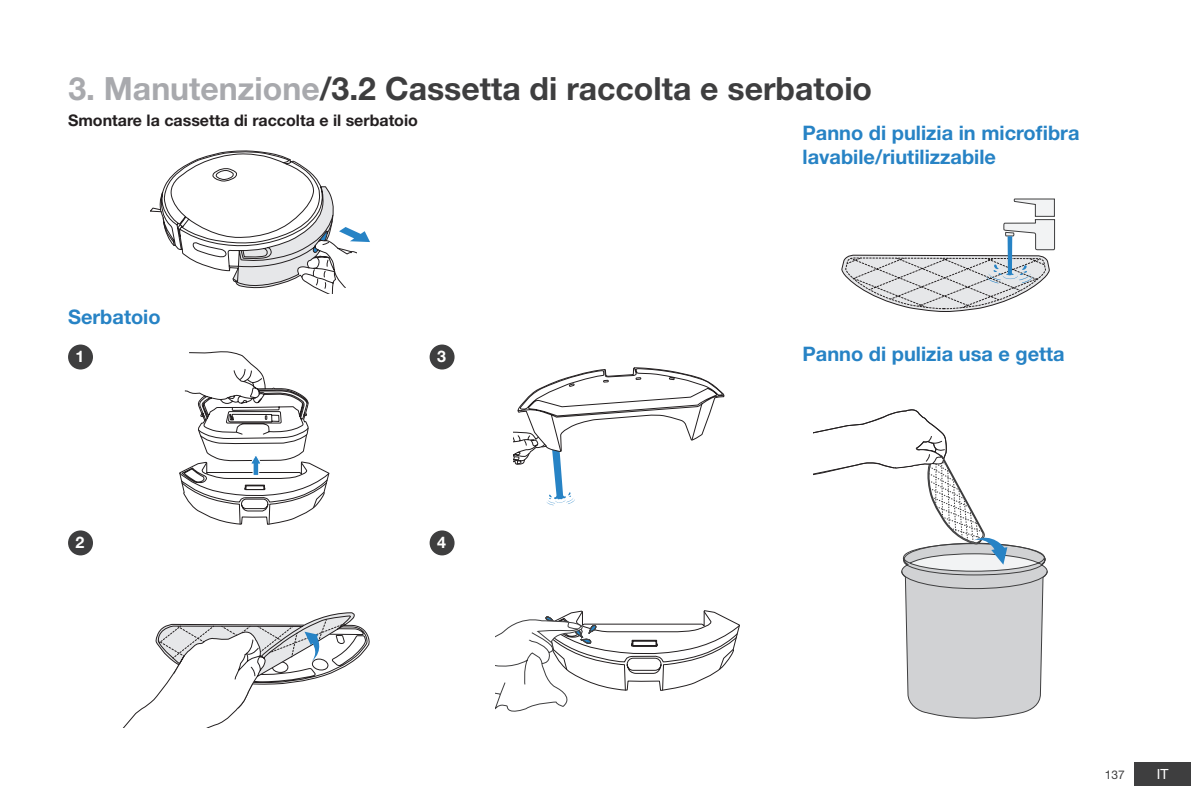
<style>
.page{position:relative;width:1191px;height:806px;background:#fff}
.page>*{position:absolute;margin:0;border:0;box-sizing:border-box;transform-origin:0 0}
.t1{font:700 32px "Helvetica Neue LT Std";color:#3e3e3f}
.t2{font:700 20px/24px "Helvetica Neue LT Std";color:#2783c5}
.t3{font:700 16px "Helvetica Neue LT Std";color:#231f20}
.t4{font:700 16px "Helvetica Neue LT Std";color:#fff}
.t5{font:14px "Helvetica Neue LT Std";color:#fff}
.t6{font:12px "Helvetica Neue LT Std";color:#3e3e3f}
.s1{color:#a8a9ad}
</style>
<div class="page">
<div style="left:1134px;top:761px;width:57px;height:24px;background:#3e3e3f"></div>
<svg style="left:496px;top:610px;width:244px;height:102px"></svg>
<div style="left:429px;top:344px;width:25px;height:25px;background:#3e3e3f;border-radius:50%"></div>
<div style="left:429px;top:530px;width:25px;height:25px;background:#3e3e3f;border-radius:50%"></div>
<svg style="left:841px;top:198px;width:214px;height:114px"></svg>
<svg style="left:814px;top:409px;width:234px;height:310px"></svg>
<svg style="left:513px;top:367px;width:212px;height:138px"></svg>
<svg style="left:150px;top:150px;width:220px;height:143px"></svg>
<div style="left:68px;top:344px;width:25px;height:25px;background:#3e3e3f;border-radius:50%"></div>
<div style="left:68px;top:530px;width:25px;height:25px;background:#3e3e3f;border-radius:50%"></div>
<svg style="left:179px;top:351px;width:151px;height:173px"></svg>
<svg style="left:124px;top:612px;width:246px;height:114px"></svg>
<h1 class="t1" style="left:68px;top:69px;width:805px"><span class="s1">3. Manutenzione</span>/3.2 Cassetta di raccolta e serbatoio</h1>
<p class="t3" style="left:68px;top:110px;width:351px">Smontare la cassetta di raccolta e il serbatoio</p>
<p class="t2" style="left:68px;top:304px;width:94px">Serbatoio</p>
<p class="t4" style="left:76px;top:346px;width:10px">1</p>
<p class="t4" style="left:76px;top:532px;width:10px">2</p>
<p class="t4" style="left:437px;top:346px;width:10px">3</p>
<p class="t4" style="left:437px;top:532px;width:10px">4</p>
<p class="t2" style="left:802px;top:120px;width:278px">Panno di pulizia in microfibra lavabile/riutilizzabile</p>
<p class="t2" style="left:802px;top:341px;width:264px">Panno di pulizia usa e getta</p>
<p class="t6" style="left:1104px;top:766px;width:22px">137</p>
<p class="t5" style="left:1156px;top:764px;width:13px">IT</p>
</div>
